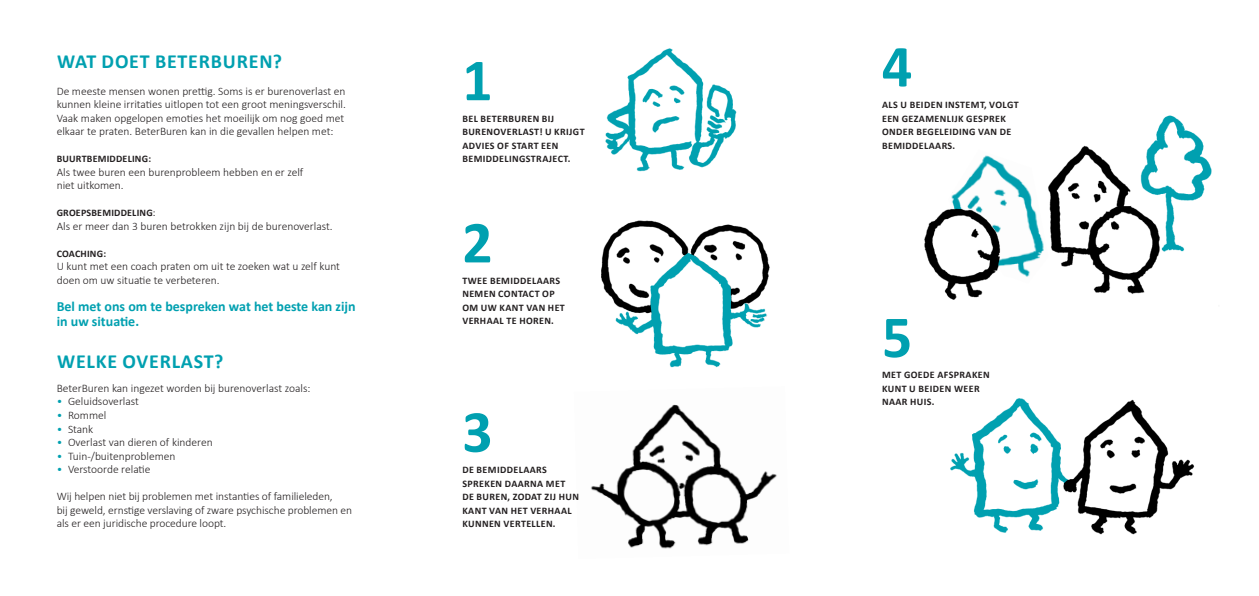
<style>
.page{position:relative;width:1259px;height:596px;background:#fff}
.page>*{position:absolute;margin:0;border:0;box-sizing:border-box;transform-origin:0 0}
.t1{font:700 60px "Calibri";color:#00a0b0}
.t2{font:700 20px "Calibri";letter-spacing:.04em;color:#00a0b0}
.t3{font:700 14px/15.5px "Calibri";color:#00a0b0}
.t4{font:300 11.5px/13.5px "Calibri";color:#231f20}
.t5{font:700 10px/13.5px "Calibri";letter-spacing:.04em;color:#231f20}
.t6{font:700 10px "Calibri";letter-spacing:.02em;color:#231f20}
.s1{font-weight:400}
.s2{color:#00a0b0}
</style>
<div class="page">
<img style="left:605px;top:48px;width:132px;height:124px">
<img style="left:601px;top:220px;width:165px;height:79px">
<img style="left:591px;top:404px;width:186px;height:145px">
<img style="left:613px;top:252px;width:157px;height:116px">
<img style="left:924px;top:145px;width:235px;height:155px">
<img style="left:1137px;top:115px;width:75px;height:138px">
<img style="left:948px;top:149px;width:100px;height:134px">
<img style="left:1073px;top:399px;width:122px;height:136px">
<img style="left:950px;top:398px;width:123px;height:135px">
<h2 class="t2" style="left:57px;top:47px;width:226px">WAT DOET BETERBUREN?</h2>
<p class="t4" style="left:57px;top:84px;width:291px">De meeste mensen wonen prettig. Soms is er burenoverlast en kunnen kleine irritaties uitlopen tot een groot meningsverschil.<br>Vaak maken opgelopen emoties het moeilijk om nog goed met elkaar te praten. BeterBuren kan in die gevallen helpen met:</p>
<p class="t6" style="left:57px;top:152px;width:96px">BUURTBEMIDDELING:</p>
<p class="t4" style="left:57px;top:165px;width:248px">Als twee buren een burenprobleem hebben en er zelf niet uitkomen.</p>
<p class="t6" style="left:57px;top:206px;width:100px">GROEPSBEMIDDELING<span class="s1">:</span></p>
<p class="t4" style="left:57px;top:219px;width:277px">Als er meer dan 3 buren betrokken zijn bij de burenoverlast.</p>
<p class="t6" style="left:57px;top:246px;width:51px">COACHING:</p>
<p class="t4" style="left:57px;top:259px;width:285px">U kunt met een coach praten om uit te zoeken wat u zelf kunt doen om uw situatie te verbeteren.</p>
<p class="t3" style="left:57px;top:298px;width:300px">Bel met ons om te bespreken wat het beste kan zijn in uw situatie.</p>
<h2 class="t2" style="left:57px;top:347px;width:168px">WELKE OVERLAST?</h2>
<p class="t4" style="left:57px;top:381px;width:255px">BeterBuren kan ingezet worden bij burenoverlast zoals:</p>
<p class="t4" style="left:57px;top:394px;width:84px"><span class="s2">•</span> Geluidsoverlast</p>
<p class="t4" style="left:57px;top:408px;width:51px"><span class="s2">•</span> Rommel</p>
<p class="t4" style="left:57px;top:421px;width:38px"><span class="s2">•</span> Stank</p>
<p class="t4" style="left:57px;top:435px;width:157px"><span class="s2">•</span> Overlast van dieren of kinderen</p>
<p class="t4" style="left:57px;top:448px;width:120px"><span class="s2">•</span> Tuin-/buitenproblemen</p>
<p class="t4" style="left:57px;top:462px;width:95px"><span class="s2">•</span> Verstoorde relatie</p>
<p class="t4" style="left:57px;top:489px;width:297px">Wij helpen niet bij problemen met instanties of familieleden,<br>bij geweld, ernstige verslaving of zware psychische problemen en als er een juridische procedure loopt.</p>
<h1 class="t1" style="left:462px;top:38px;width:32px">1</h1>
<p class="t5" style="left:462px;top:111px;width:124px">BEL BETERBUREN BIJ<br>BURENOVERLAST! U KRIJGT<br>ADVIES OF START EEN<br>BEMIDDELINGSTRAJECT.</p>
<h1 class="t1" style="left:462px;top:200px;width:32px">2</h1>
<p class="t5" style="left:462px;top:273px;width:104px">TWEE BEMIDDELAARS<br>NEMEN CONTACT OP<br>OM UW KANT VAN HET<br>VERHAAL TE HOREN.</p>
<h1 class="t1" style="left:462px;top:389px;width:32px">3</h1>
<p class="t5" style="left:462px;top:462px;width:118px">DE BEMIDDELAARS<br>SPREKEN DAARNA MET<br>DE BUREN, ZODAT ZIJ HUN<br>KANT VAN HET VERHAAL<br>KUNNEN VERTELLEN.</p>
<h1 class="t1" style="left:882px;top:24px;width:32px">4</h1>
<p class="t5" style="left:882px;top:98px;width:138px">ALS U BEIDEN INSTEMT, VOLGT<br>EEN GEZAMENLIJK GESPREK<br>ONDER BEGELEIDING VAN DE<br>BEMIDDELAARS.</p>
<h1 class="t1" style="left:882px;top:294px;width:32px">5</h1>
<p class="t5" style="left:882px;top:368px;width:109px">MET GOEDE AFSPRAKEN<br>KUNT U BEIDEN WEER<br>NAAR HUIS.</p>
</div>
